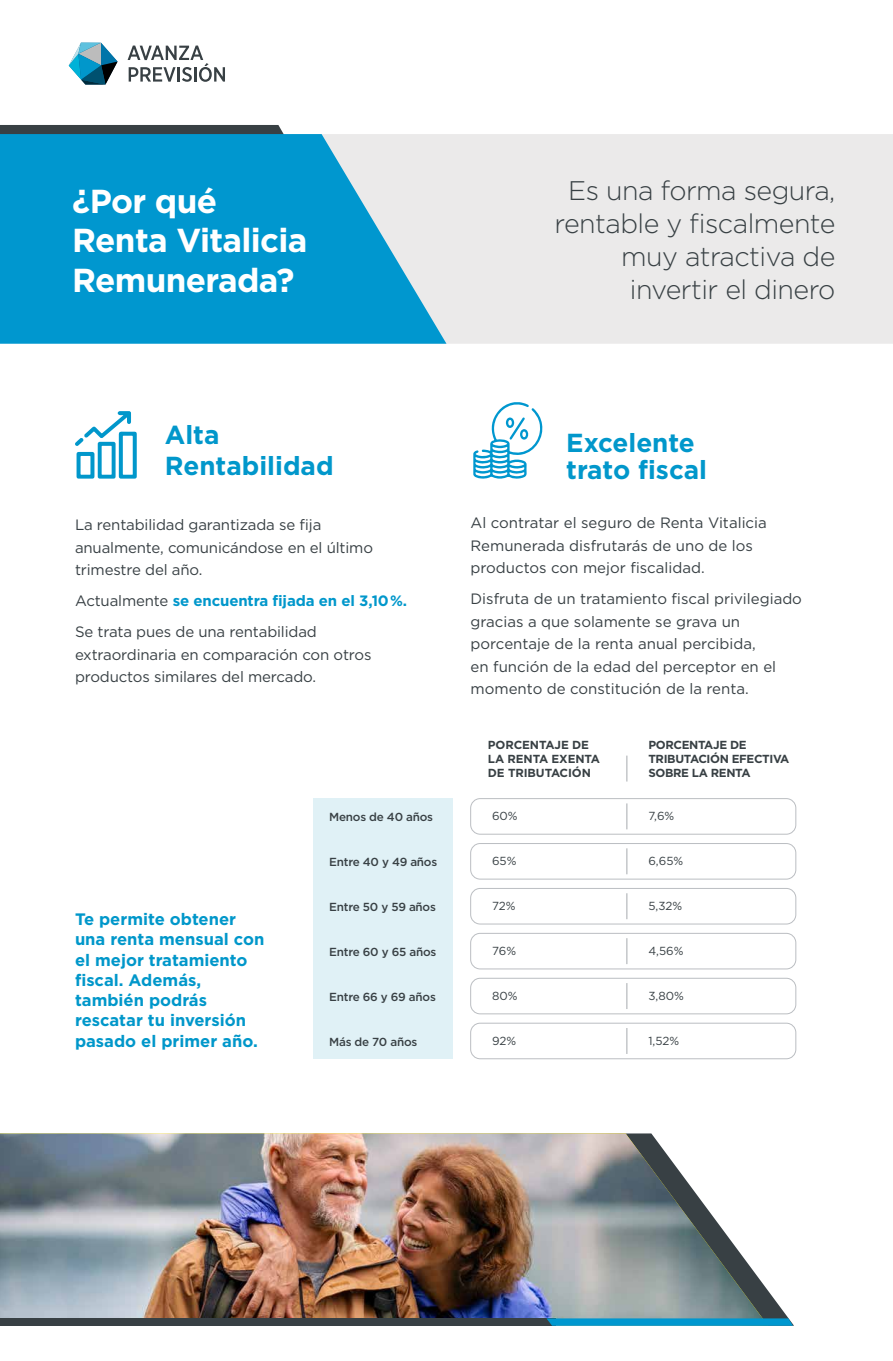
<style>
.page{position:relative;width:893px;height:1361px;background:#fff}
.page>*{position:absolute;margin:0;border:0;box-sizing:border-box;transform-origin:0 0}
.t1{font:700 33.15px/39.5px "Gotham";letter-spacing:-.02em;color:#fff}
.t2{font:300 26.85px/33.2px "Gotham";letter-spacing:-.02em;color:#384044;text-align:right}
.t3{font:700 26.1px/31.2px "Gotham";color:#0197cb}
.t4{font:700 16.5px/20.2px "Gotham";color:#0097ca}
.t5{font:15px/22.5px "Gotham";color:#384044}
.t6{font:500 11.7px "Gotham";letter-spacing:-.02em;color:#384044}
.t7{font:11.7px "Gotham";color:#384044}
.t8{font:700 11.7px/14px "Gotham";letter-spacing:-.03em;color:#384044}
.t9{font:700 11.7px/14px "Gotham";letter-spacing:-.01em;color:#384044}
.s1{font-weight:700;color:#0197cb}
</style>
<div class="page">
<div style="left:446px;top:134px;width:447px;height:210px;background:#ebeaea"></div>
<svg style="left:128px;top:46px;width:97px;height:36px"></svg>
<svg style="left:69px;top:43px;width:49px;height:42px"></svg>
<div style="left:0;top:125px;width:284px;height:9px;background:#384044"></div>
<svg style="left:0;top:134px;width:446px;height:210px;background:#20a2d2"></svg>
<svg style="left:75px;top:411px;width:62px;height:67px"></svg>
<svg style="left:473px;top:402px;width:70px;height:77px"></svg>
<div style="left:470px;top:798px;width:326px;height:36px;border:1px solid #bbbec2;border-radius:10px"></div>
<div style="left:470px;top:843px;width:326px;height:36px;border:1px solid #bbbec2;border-radius:10px"></div>
<div style="left:470px;top:888px;width:326px;height:36px;border:1px solid #bbbec2;border-radius:10px"></div>
<div style="left:470px;top:933px;width:326px;height:36px;border:1px solid #bbbec2;border-radius:10px"></div>
<div style="left:470px;top:978px;width:326px;height:36px;border:1px solid #bbbec2;border-radius:10px"></div>
<div style="left:470px;top:1023px;width:326px;height:36px;border:1px solid #bbbec2;border-radius:10px"></div>
<div style="left:314px;top:798px;width:139px;height:261px;background:#e0f1f6"></div>
<svg style="left:627px;top:755px;width:1px;height:26px"></svg>
<svg style="left:627px;top:803px;width:1px;height:26px"></svg>
<svg style="left:627px;top:848px;width:1px;height:26px"></svg>
<svg style="left:627px;top:893px;width:1px;height:26px"></svg>
<svg style="left:627px;top:938px;width:1px;height:26px"></svg>
<svg style="left:627px;top:983px;width:1px;height:26px"></svg>
<svg style="left:627px;top:1028px;width:1px;height:26px"></svg>
<img style="left:0;top:1133px;width:768px;height:185px">
<div style="left:0;top:1318px;width:556px;height:7px;background:#384044"></div>
<svg style="left:546px;top:1318px;width:247px;height:7px;background:#0a96ca"></svg>
<h1 class="t1" style="left:72px;top:181px;width:237px">¿Por qué<br>Renta Vitalicia<br>Remunerada?</h1>
<h2 class="t2" style="left:554px;top:173px;width:282px">Es una forma segura, rentable y fiscalmente muy atractiva de invertir el dinero</h2>
<h3 class="t3" style="left:165px;top:419px;width:170px">Alta<br>Rentabilidad</h3>
<h3 class="t3" style="left:566px;top:429px;width:142px;line-height:27px">Excelente trato fiscal</h3>
<p class="t5" style="left:471px;top:511px;width:298px">Al contratar el seguro de Renta Vitalicia<br>Remunerada disfrutarás de uno de los productos con mejor fiscalidad.</p>
<p class="t5" style="left:471px;top:587px;width:333px">Disfruta de un tratamiento fiscal privilegiado gracias a que solamente se grava un porcentaje de la renta anual percibida,<br>en función de la edad del perceptor en el momento de constitución de la renta.</p>
<p class="t5" style="left:75px;top:513px;width:300px">La rentabilidad garantizada se fija anualmente, comunicándose en el último trimestre del año.</p>
<p class="t5" style="left:75px;top:585px;width:334px;line-height:31px">Actualmente <span class="s1">se encuentra fijada en el 3,10%.<br></span>Se trata pues de una rentabilidad</p>
<p class="t5" style="left:75px;top:643px;width:298px">extraordinaria en comparación con otros productos similares del mercado.</p>
<p class="t4" style="left:75px;top:909px;width:191px">Te permite obtener una renta mensual con el mejor tratamiento fiscal. Además, también podrás rescatar tu inversión pasado el primer año.</p>
<p class="t6" style="left:329px;top:809px;width:105px">Menos de 40 años</p>
<p class="t9" style="left:488px;top:738px;width:114px">PORCENTAJE DE<br>LA RENTA EXENTA<br>DE TRIBUTACIÓN</p>
<p class="t8" style="left:648px;top:738px;width:143px">PORCENTAJE DE<br>TRIBUTACIÓN EFECTIVA<br>SOBRE LA RENTA</p>
<p class="t7" style="left:492px;top:808px;width:27px">60%</p>
<p class="t7" style="left:648px;top:808px;width:27px">7,6%</p>
<p class="t6" style="left:329px;top:854px;width:110px">Entre 40 y 49 años</p>
<p class="t6" style="left:329px;top:899px;width:108px">Entre 50 y 59 años</p>
<p class="t7" style="left:492px;top:853px;width:26px">65%</p>
<p class="t7" style="left:492px;top:898px;width:25px">72%</p>
<p class="t7" style="left:648px;top:853px;width:36px">6,65%</p>
<p class="t7" style="left:648px;top:898px;width:35px">5,32%</p>
<p class="t6" style="left:329px;top:944px;width:109px">Entre 60 y 65 años</p>
<p class="t7" style="left:492px;top:943px;width:26px">76%</p>
<p class="t7" style="left:648px;top:943px;width:37px">4,56%</p>
<p class="t7" style="left:492px;top:988px;width:27px">80%</p>
<p class="t6" style="left:329px;top:989px;width:108px">Entre 66 y 69 años</p>
<p class="t6" style="left:329px;top:1034px;width:90px">Más de 70 años</p>
<p class="t7" style="left:492px;top:1033px;width:26px">92%</p>
<p class="t7" style="left:648px;top:988px;width:37px">3,80%</p>
<p class="t7" style="left:648px;top:1033px;width:32px">1,52%</p>
</div>
